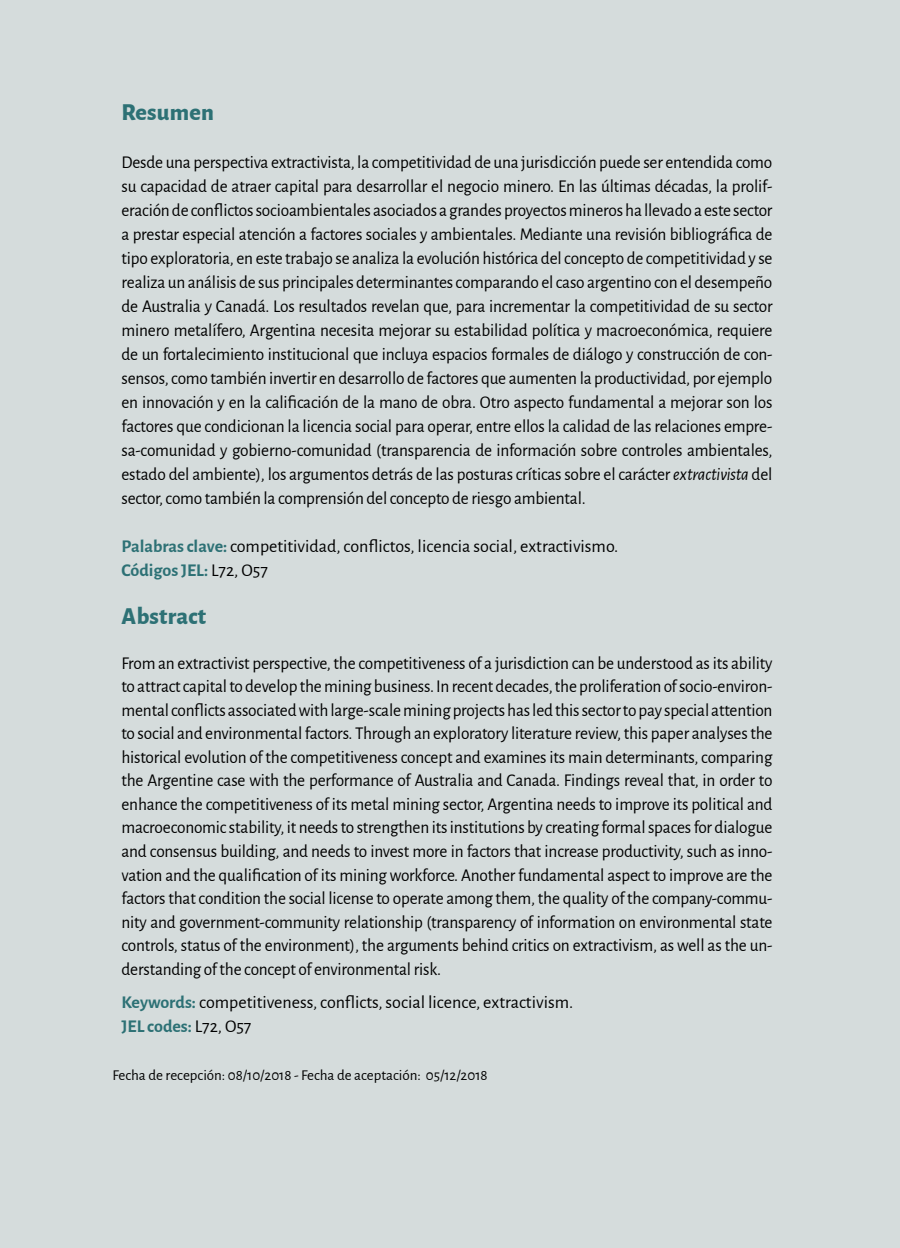
<style>
.page{position:relative;width:900px;height:1248px;background:#d5dcdc}
.page>*{position:absolute;margin:0;border:0;box-sizing:border-box;transform-origin:0 0}
.t1{font:800 24px "Alegreya Sans";letter-spacing:.01em;color:#2d7175}
.t2{font:18px/24px "Alegreya Sans";letter-spacing:-.01em;color:#000;text-align:justify;scale:.96 1}
.t3{font:18px/24px "Alegreya Sans";letter-spacing:-.01em;color:#000}
.t4{font:15px "Alegreya Sans";color:#000}
.s1{font-style:italic}
.s2{font-weight:700;color:#2d7175}
</style>
<div class="page">
<h1 class="t1" style="left:122px;top:94px;width:94px">Resumen</h1>
<p class="t2" style="left:122px;top:149px;width:680px">Desde una perspectiva extractivista, la competitividad de una jurisdicción puede ser entendida como su capacidad de atraer capital para desarrollar el negocio minero. En las últimas décadas, la prolif&shy;eración de conflictos socioambientales asociados a grandes proyectos mineros ha llevado a este sector a prestar especial atención a factores sociales y ambientales. Mediante una revisión bibliográfica de tipo exploratoria, en este trabajo se analiza la evolución histórica del concepto de competitividad y se realiza un análisis de sus principales determinantes comparando el caso argentino con el desempeño de Australia y Canadá. Los resultados revelan que, para incrementar la competitividad de su sector minero metalífero, Argentina necesita mejorar su estabilidad política y macroeconómica, requiere de un fortalecimiento institucional que incluya espacios formales de diálogo y construcción de con&shy;sensos, como también invertir en desarrollo de factores que aumenten la productividad, por ejemplo en innovación y en la calificación de la mano de obra. Otro aspecto fundamental a mejorar son los factores que condicionan la licencia social para operar, entre ellos la calidad de las relaciones empre&shy;sa-comunidad y gobierno-comunidad (transparencia de información sobre controles ambientales, estado del ambiente), los argumentos detrás de las posturas críticas sobre el carácter <span class="s1">extractivista</span> del sector, como también la comprensión del concepto de riesgo ambiental.</p>
<p class="t3" style="left:122px;top:533px;width:498px"><span class="s2">Palabras clave:</span> competitividad, conflictos, licencia social, extractivismo.<br><span class="s2">Códigos JEL:</span> L72, O57</p>
<h1 class="t1" style="left:122px;top:598px;width:86px">Abstract</h1>
<p class="t2" style="left:122px;top:650px;width:680px;line-height:23.5px">From an extractivist perspective, the competitiveness of a jurisdiction can be understood as its ability to attract capital to develop the mining business. In recent decades, the proliferation of socio-environ&shy;mental conflicts associated with large-scale mining projects has led this sector to pay special attention to social and environmental factors. Through an exploratory literature review, this paper analyses the historical evolution of the competitiveness concept and examines its main determinants, comparing the Argentine case with the performance of Australia and Canada. Findings reveal that, in order to enhance the competitiveness of its metal mining sector, Argentina needs to improve its political and macroeconomic stability, it needs to strengthen its institutions by creating formal spaces for dialogue and consensus building, and needs to invest more in factors that increase productivity, such as inno&shy;vation and the qualification of its mining workforce. Another fundamental aspect to improve are the factors that condition the social license to operate among them, the quality of the company-commu&shy;nity and government-community relationship (transparency of information on environmental state controls, status of the environment), the arguments behind critics on extractivism, as well as the un&shy;derstanding of the concept of environmental risk.</p>
<p class="t3" style="left:122px;top:989px;width:453px"><span class="s2">Keywords:</span> competitiveness, conflicts, social licence, extractivism.<br><span class="s2">JEL codes:</span> L72, O57</p>
<p class="t4" style="left:112px;top:1065px;width:377px">Fecha de recepción: 08/10/2018 - Fecha de aceptación: 05/12/2018</p>
</div>
